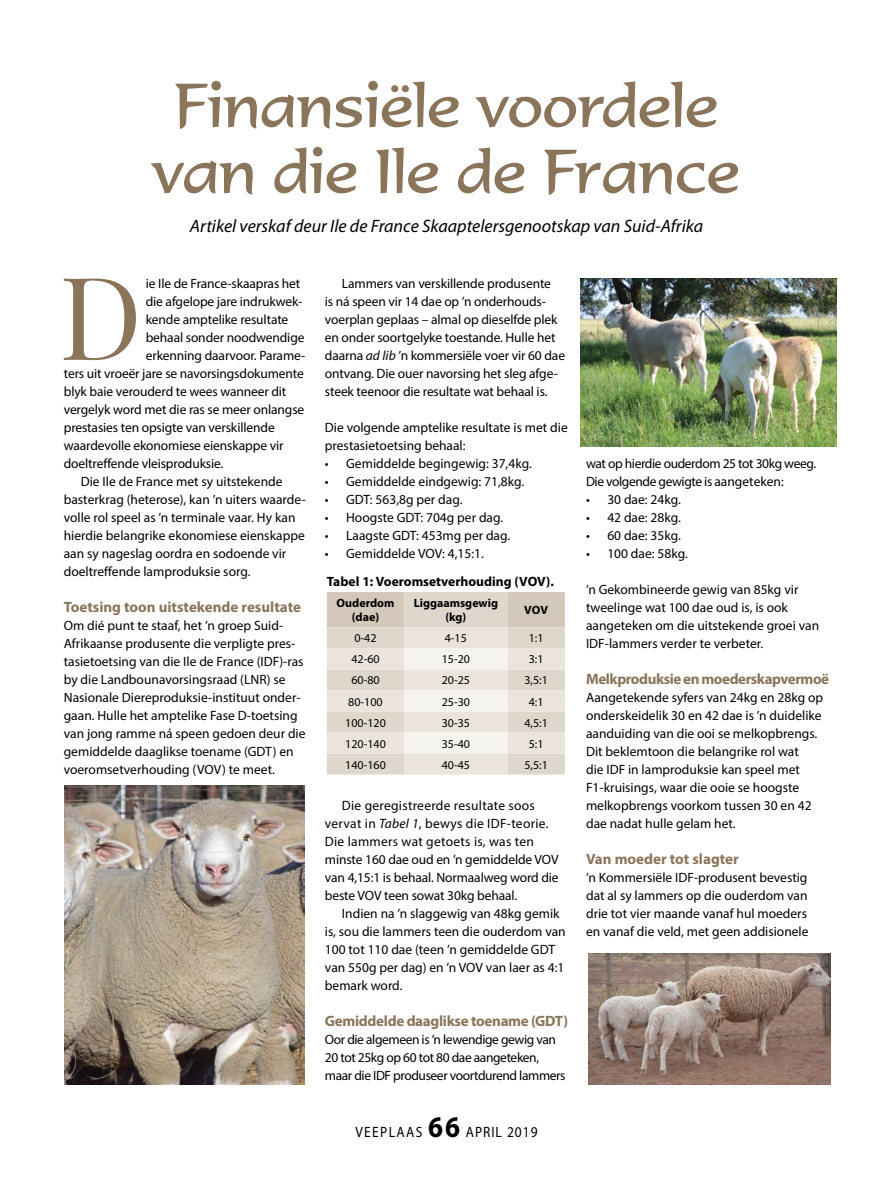
<style>
.page{position:relative;width:893px;height:1191px;background:#fff}
.page>*{position:absolute;margin:0;border:0;box-sizing:border-box;transform-origin:0 0}
.t1{font:115.2px "Playfair Display";color:#8a745a}
.t2{font:60px/66px "Formal 436 BT";color:#8a745a;text-align:center}
.t3{font:italic 18px "Myriad Pro";color:#000}
.t4{font:700 15px "Myriad Pro";letter-spacing:-.02em;color:#8a745a}
.t5{font:700 15px "Myriad Pro";color:#8a745a}
.t6{font:15px "Myriad Pro";letter-spacing:.085em;color:#000;scale:.9 1}
.t7{font:13.5px/18px "Myriad Pro";color:#000}
.t8{font:13.5px/18px "Myriad Pro";letter-spacing:-.03em;color:#000}
.t9{font:700 13.5px "Myriad Pro";color:#000}
.t10{font:12px "Myriad Pro";color:#000}
.t11{font:700 12px/14.4px "Myriad Pro";color:#000;text-align:center}
.s1{font-style:italic}
.s2{font-weight:700;font-size:30px}
</style>
<div class="page">
<img style="left:65px;top:785px;width:240px;height:299px">
<svg style="left:327px;top:592px;width:238px;height:182px;background:#e5dfd6"></svg>
<img style="left:581px;top:279px;width:255px;height:167px">
<img style="left:588px;top:953px;width:243px;height:131px">
<h2 class="t2" style="left:153px;top:72px;width:589px">Finansiële voordele van die Ile de France</h2>
<h3 class="t3" style="left:190px;top:215px;width:515px">Artikel verskaf deur Ile de France Skaaptelersgenootskap van Suid-Afrika</h3>
<h1 class="t1" style="left:59px;top:245px;width:85px">D</h1>
<p class="t7" style="left:146px;top:274px;width:156px">ie Ile de France-skaapras het</p>
<p class="t7" style="left:146px;top:292px;width:158px">die afgelope jare indrukwek-</p>
<p class="t7" style="left:146px;top:310px;width:144px">kende amptelike resultate</p>
<p class="t7" style="left:146px;top:328px;width:160px">behaal sonder noodwendige</p>
<p class="t7" style="left:146px;top:346px;width:161px">erkenning daarvoor. Parame-</p>
<p class="t7" style="left:64px;top:364px;width:242px">ters uit vroeër jare se navorsingsdokumente</p>
<p class="t7" style="left:64px;top:382px;width:224px">blyk baie verouderd te wees wanneer dit</p>
<p class="t7" style="left:64px;top:400px;width:242px">vergelyk word met die ras se meer onlangse</p>
<p class="t7" style="left:64px;top:418px;width:212px">prestasies ten opsigte van verskillende</p>
<p class="t7" style="left:64px;top:436px;width:221px">waardevolle ekonomiese eienskappe vir</p>
<p class="t7" style="left:64px;top:454px;width:161px">doeltreffende vleisproduksie.</p>
<p class="t7" style="left:81px;top:472px;width:203px">Die Ile de France met sy uitstekende</p>
<p class="t7" style="left:64px;top:490px;width:244px">basterkrag (heterose), kan ’n uiters waarde-</p>
<p class="t7" style="left:64px;top:508px;width:233px">volle rol speel as ’n terminale vaar. Hy kan</p>
<p class="t7" style="left:64px;top:526px;width:243px">hierdie belangrike ekonomiese eienskappe</p>
<p class="t7" style="left:64px;top:544px;width:224px">aan sy nageslag oordra en sodoende vir</p>
<p class="t7" style="left:64px;top:562px;width:188px">doeltreffende lamproduksie sorg.</p>
<p class="t5" style="left:64px;top:597px;width:239px">Toetsing toon uitstekende resultate</p>
<p class="t7" style="left:64px;top:616px;width:243px">Om dié punt te staaf, het ’n groep Suid-Afrikaanse produsente die verpligte pres&shy;tasietoetsing van die Ile de France (IDF)-ras by die Landbounavorsingsraad (LNR) se Nasionale Diereproduksie-instituut onder&shy;gaan. Hulle het amptelike Fase D-toetsing van jong ramme ná speen gedoen deur die gemiddelde daaglikse toename (GDT) en voeromsetverhouding (VOV) te meet.</p>
<p class="t7" style="left:325px;top:274px;width:242px;text-indent:17px">Lammers van verskillende produsente<br>is ná speen vir 14 dae op ’n onderhouds&shy;voerplan geplaas – almal op dieselfde plek en onder soortgelyke toestande. Hulle het daarna <span class="s1">ad lib</span> ’n kommersiële voer vir 60 dae ontvang. Die ouer navorsing het sleg afge&shy;steek teenoor die resultate wat behaal is.</p>
<p class="t7" style="left:325px;top:418px;width:244px">Die volgende amptelike resultate is met die prestasietoetsing behaal:</p>
<p class="t7" style="left:325px;top:454px;width:208px">• Gemiddelde begingewig: 37,4kg.</p>
<p class="t7" style="left:325px;top:472px;width:201px">• Gemiddelde eindgewig: 71,8kg.</p>
<p class="t7" style="left:325px;top:490px;width:139px">• GDT: 563,8g per dag.</p>
<p class="t7" style="left:325px;top:508px;width:180px">• Hoogste GDT: 704g per dag.</p>
<p class="t7" style="left:325px;top:526px;width:187px">• Laagste GDT: 453mg per dag.</p>
<p class="t7" style="left:325px;top:544px;width:161px">• Gemiddelde VOV: 4,15:1.</p>
<p class="t9" style="left:327px;top:572px;width:229px">Tabel 1: Voeromsetverhouding (VOV).</p>
<p class="t11" style="left:337px;top:595px;width:60px">Ouderdom (dae)</p>
<p class="t11" style="left:414px;top:595px;width:86px">Liggaamsgewig (kg)</p>
<p class="t11" style="left:524px;top:602px;width:25px">VOV</p>
<p class="t10" style="left:354px;top:631px;width:24px">0-42</p>
<p class="t10" style="left:445px;top:631px;width:24px">4-15</p>
<p class="t10" style="left:529px;top:631px;width:16px">1:1</p>
<p class="t10" style="left:351px;top:652px;width:30px">42-60</p>
<p class="t10" style="left:442px;top:652px;width:30px">15-20</p>
<p class="t10" style="left:529px;top:652px;width:16px">3:1</p>
<p class="t10" style="left:351px;top:673px;width:30px">60-80</p>
<p class="t10" style="left:442px;top:673px;width:30px">20-25</p>
<p class="t10" style="left:524px;top:673px;width:25px">3,5:1</p>
<p class="t10" style="left:348px;top:694px;width:36px">80-100</p>
<p class="t10" style="left:442px;top:694px;width:30px">25-30</p>
<p class="t10" style="left:529px;top:694px;width:16px">4:1</p>
<p class="t10" style="left:345px;top:715px;width:42px">100-120</p>
<p class="t10" style="left:442px;top:715px;width:30px">30-35</p>
<p class="t10" style="left:524px;top:715px;width:25px">4,5:1</p>
<p class="t10" style="left:345px;top:736px;width:42px">120-140</p>
<p class="t10" style="left:442px;top:736px;width:30px">35-40</p>
<p class="t10" style="left:529px;top:736px;width:16px">5:1</p>
<p class="t10" style="left:345px;top:757px;width:42px">140-160</p>
<p class="t10" style="left:442px;top:757px;width:30px">40-45</p>
<p class="t10" style="left:524px;top:757px;width:25px">5,5:1</p>
<p class="t7" style="left:325px;top:796px;width:235px;text-indent:17px">Die geregistreerde resultate soos vervat in <span class="s1">Tabel 1</span>, bewys die IDF-teorie.<br>Die lammers wat getoets is, was ten minste 160 dae oud en ’n gemiddelde VOV van 4,15:1 is behaal. Normaalweg word die beste VOV teen sowat 30kg behaal.</p>
<p class="t7" style="left:325px;top:904px;width:242px;text-indent:17px">Indien na ’n slaggewig van 48kg gemik is, sou die lammers teen die ouderdom van 100 tot 110 dae (teen ’n gemiddelde GDT van 550g per dag) en ’n VOV van laer as 4:1 bemark word.</p>
<p class="t4" style="left:325px;top:1011px;width:245px">Gemiddelde daaglikse toename (GDT)</p>
<p class="t8" style="left:325px;top:1030px;width:242px">Oor die algemeen is ’n lewendige gewig van<br>20 tot 25kg op 60 tot 80 dae aangeteken, maar die IDF produseer voortdurend lammers</p>
<p class="t6" style="left:355px;top:1122px;width:204px">VEEPLAAS <span class="s2">66</span> APRIL 2019</p>
<p class="t8" style="left:586px;top:454px;width:232px">wat op hierdie ouderdom 25 tot 30kg weeg.<br>Die volgende gewigte is aangeteken:</p>
<p class="t7" style="left:586px;top:490px;width:96px">• 30 dae: 24kg.</p>
<p class="t7" style="left:586px;top:508px;width:96px">• 42 dae: 28kg.</p>
<p class="t7" style="left:586px;top:526px;width:96px">• 60 dae: 35kg.</p>
<p class="t7" style="left:586px;top:544px;width:103px">• 100 dae: 58kg.</p>
<p class="t7" style="left:586px;top:580px;width:235px">’n Gekombineerde gewig van 85kg vir tweelinge wat 100 dae oud is, is ook aangeteken om die uitstekende groei van IDF-lammers verder te verbeter.</p>
<p class="t4" style="left:586px;top:669px;width:245px">Melkproduksie en moederskapvermoë</p>
<p class="t7" style="left:586px;top:688px;width:239px">Aangetekende syfers van 24kg en 28kg op onderskeidelik 30 en 42 dae is ’n duidelike aanduiding van die ooi se melkopbrengs.<br>Dit beklemtoon die belangrike rol wat<br>die IDF in lamproduksie kan speel met F1-kruisings, waar die ooie se hoogste melkopbrengs voorkom tussen 30 en 42 dae nadat hulle gelam het.</p>
<p class="t5" style="left:586px;top:849px;width:154px">Van moeder tot slagter</p>
<p class="t7" style="left:586px;top:868px;width:224px;text-align:justify">’n Kommersiële IDF-produsent bevestig dat al sy lammers op die ouderdom van drie tot vier maande vanaf hul moeders en vanaf die veld, met geen addisionele</p>
</div>
